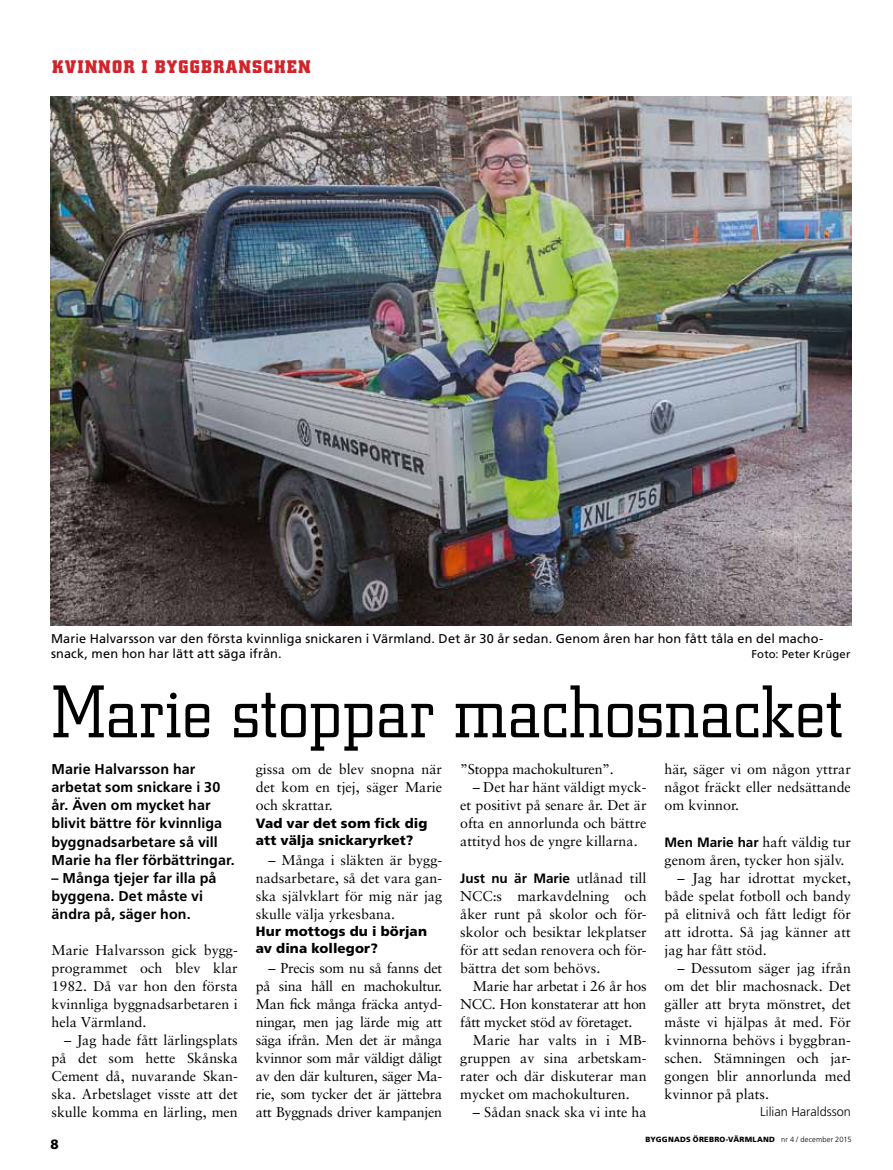
<style>
.page{position:relative;width:893px;height:1170px;background:#fff}
.page>*{position:absolute;margin:0;border:0;box-sizing:border-box;transform-origin:0 0}
.t1{font:300 73.5px "City";letter-spacing:.015em;color:#000}
.t2{font:700 18px "City";letter-spacing:.09em;color:#d2232a}
.t3{font:14.25px/18px "Sabon";color:#000;text-align:justify}
.t4{font:700 14.25px/18px "Frutiger";letter-spacing:.005em;color:#000}
.t5{font:14.25px "Sabon";letter-spacing:-.02em;color:#000}
.t6{font:900 13.5px/17.2px "Frutiger";letter-spacing:.01em;color:#000}
.t7{font:700 13.5px "Frutiger";color:#000}
.t8{font:12.75px/15px "Frutiger";letter-spacing:.01em;color:#000}
.t9{font:300 12.75px "Frutiger";color:#000}
.t10{font:11.25px "Frutiger";letter-spacing:.015em;color:#000}
.t11{font:900 7.5px "Frutiger";letter-spacing:.03em;color:#000}
.s1{font-family:"Sabon";font-weight:400;font-size:14.25px}
.s2{font-family:"Frutiger";font-weight:700;font-size:13.5px}
.s3{font-weight:300}
</style>
<div class="page">
<img style="left:50px;top:97px;width:801px;height:528px">
<p class="t2" style="left:53px;top:57px;width:259px">KVINNOR I BYGGBRANSCHEN</p>
<p class="t8" style="left:51px;top:630px;width:774px">Marie Halvarsson var den första kvinnliga snickaren i Värmland. Det är 30 år sedan. Genom åren har hon fått tåla en del macho&shy;snack, men hon har lätt att säga ifrån.</p>
<p class="t10" style="left:751px;top:647px;width:100px">Foto: Peter Krüger</p>
<h1 class="t1" style="left:53px;top:671px;width:791px">Marie stoppar machosnacket</h1>
<p class="t4" style="left:51px;top:760px;width:185px">Marie Halvarsson har arbetat som snickare i 30 år. Även om mycket har blivit bättre för kvinnliga byggnadsarbetare så vill<br>Marie ha fler förbättringar.</p>
<p class="t4" style="left:51px;top:868px;width:167px">– Många tjejer far illa på byggena. Det måste vi ändra på, säger hon.</p>
<p class="t3" style="left:51px;top:940px;width:188px">Marie Halvarsson gick bygg&shy;programmet och blev klar 1982. Då var hon den första kvinnliga byggnadsarbetaren i hela Värmland.</p>
<p class="t3" style="left:51px;top:1030px;width:188px;text-indent:13px">– Jag hade fått lärlingsplats på det som hette Skånska Cement då, nuvarande Skan&shy;ska. Arbetslaget visste att det skulle komma en lärling, men</p>
<p class="t6" style="left:50px;top:1134px;width:10px">8</p>
<p class="t3" style="left:256px;top:760px;width:188px">gissa om de blev snopna när det kom en tjej, säger Marie och skrattar.</p>
<p class="t6" style="left:256px;top:814px;width:173px">Vad var det som fick dig att välja snickaryrket?</p>
<p class="t3" style="left:256px;top:850px;width:188px;text-indent:13px">– Många i släkten är bygg&shy;nadsarbetare, så det vara gan&shy;ska självklart för mig när jag skulle välja yrkesbana.</p>
<p class="t6" style="left:256px;top:922px;width:173px">Hur mottogs du i början av dina kollegor?</p>
<p class="t3" style="left:256px;top:958px;width:188px;text-indent:13px">– Precis som nu så fanns det på sina håll en machokultur.<br>Man fick många fräcka antyd&shy;ningar, men jag lärde mig att säga ifrån. Men det är många kvinnor som mår väldigt dåligt av den där kulturen, säger Ma&shy;rie, som tycker det är jättebra att Byggnads driver kampanjen</p>
<p class="t5" style="left:460px;top:761px;width:155px">”Stoppa machokulturen”.</p>
<p class="t3" style="left:460px;top:778px;width:188px;text-indent:13px">– Det har hänt väldigt myck&shy;et positivt på senare år. Det är ofta en annorlunda och bättre attityd hos de yngre killarna.</p>
<p class="t7" style="left:460px;top:869px;width:188px">Just nu är Marie <span class="s1">utlånad till</span></p>
<p class="t3" style="left:460px;top:886px;width:188px">NCC:s markavdelning och åker runt på skolor och för&shy;skolor och besiktar lekplatser för att sedan renovera och för&shy;bättra det som behövs.</p>
<p class="t5" style="left:473px;top:977px;width:175px">Marie har arbetat i 26 år hos</p>
<p class="t5" style="left:460px;top:995px;width:188px">NCC. Hon konstaterar att hon</p>
<p class="t5" style="left:460px;top:1013px;width:174px">fått mycket stöd av företaget.</p>
<p class="t3" style="left:473px;top:1030px;width:175px">Marie har valts in i MB-</p>
<p class="t3" style="left:460px;top:1048px;width:188px">gruppen av sina arbetskam-</p>
<p class="t3" style="left:460px;top:1066px;width:188px">rater och där diskuterar man</p>
<p class="t3" style="left:460px;top:1084px;width:171px">mycket om machokulturen.</p>
<p class="t3" style="left:473px;top:1102px;width:175px">– Sådan snack ska vi inte ha</p>
<p class="t3" style="left:665px;top:760px;width:188px">här, säger vi om någon yttrar något fräckt eller nedsättande om kvinnor.</p>
<p class="t3" style="left:665px;top:832px;width:188px"><span class="s2">Men Marie har</span> haft väldig tur genom åren, tycker hon själv.</p>
<p class="t3" style="left:665px;top:868px;width:188px;text-indent:13px">– Jag har idrottat mycket, både spelat fotboll och bandy på elitnivå och fått ledigt för att idrotta. Så jag känner att jag har fått stöd.</p>
<p class="t3" style="left:665px;top:958px;width:188px;text-indent:13px">– Dessutom säger jag ifrån om det blir machosnack. Det gäller att bryta mönstret, det måste vi hjälpas åt med. För kvinnorna behövs i byggbran&shy;schen. Stämningen och jar&shy;gongen blir annorlunda med kvinnor på plats.</p>
<p class="t9" style="left:760px;top:1104px;width:92px">Lilian Haraldsson</p>
<p class="t11" style="left:646px;top:1134px;width:207px">BYGGNADS ÖREBRO-VÄRMLAND <span class="s3">nr 4 / december 2015</span></p>
</div>
